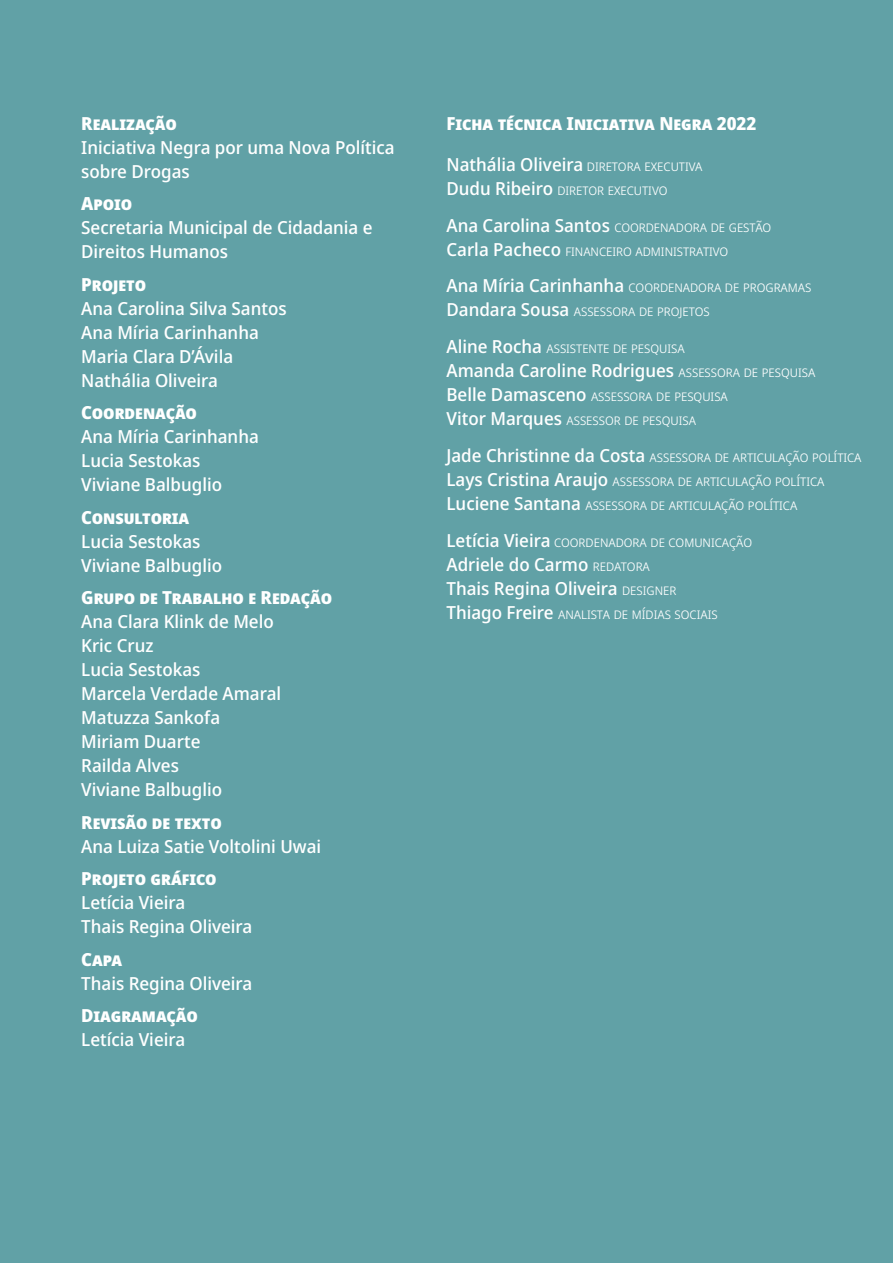
<style>
.page{position:relative;width:893px;height:1263px;background:#61a1a6}
.page>*{position:absolute;margin:0;border:0;box-sizing:border-box;transform-origin:0 0}
.t1{font:500 18px/24px "Noto Sans Display";color:#fff}
.t2{font:800 18px "Noto Sans Display";color:#fff}
.t3{font:300 15px/24px "Noto Sans Display";letter-spacing:.045em;color:#fff}
.t4{font:300 15px/24px "Noto Sans Display";letter-spacing:.085em;color:#fff}
.t5{font:300 15px/24px "Noto Sans Display";letter-spacing:.005em;color:#fff}
.t6{font:300 15px/24px "Noto Sans Display";letter-spacing:.075em;color:#fff}
.s1{font-weight:500;font-size:18px}
.s2{font-weight:300;font-size:15px}
</style>
<div class="page">
<p class="t2" style="left:81px;top:110px;width:97px">Realização</p>
<p class="t1" style="left:81px;top:136px;width:315px">Iniciativa Negra por uma Nova Política sobre Drogas</p>
<p class="t2" style="left:81px;top:191px;width:53px">Apoio</p>
<p class="t1" style="left:81px;top:216px;width:293px">Secretaria Municipal de Cidadania e<br>Direitos Humanos</p>
<p class="t2" style="left:81px;top:271px;width:66px">Projeto</p>
<p class="t1" style="left:81px;top:297px;width:207px">Ana Carolina Silva Santos<br>Ana Míria Carinhanha<br>Maria Clara D’Ávila<br>Nathália Oliveira</p>
<p class="t2" style="left:81px;top:400px;width:117px">Coordenação</p>
<p class="t1" style="left:81px;top:425px;width:179px">Ana Míria Carinhanha<br>Lucia Sestokas<br>Viviane Balbuglio</p>
<p class="t2" style="left:81px;top:504px;width:109px">Consultoria</p>
<p class="t1" style="left:81px;top:530px;width:142px">Lucia Sestokas<br>Viviane Balbuglio</p>
<p class="t2" style="left:81px;top:585px;width:252px">Grupo de Trabalho e Redação</p>
<p class="t1" style="left:81px;top:610px;width:201px">Ana Clara Klink de Melo<br>Kric Cruz<br>Lucia Sestokas<br>Marcela Verdade Amaral<br>Matuzza Sankofa<br>Miriam Duarte<br>Railda Alves<br>Viviane Balbuglio</p>
<p class="t2" style="left:81px;top:809px;width:142px">Revisão de texto</p>
<p class="t1" style="left:81px;top:835px;width:241px">Ana Luiza Satie Voltolini Uwai</p>
<p class="t2" style="left:81px;top:866px;width:137px">Projeto gráfico</p>
<p class="t1" style="left:81px;top:891px;width:173px">Letícia Vieira<br>Thais Regina Oliveira</p>
<p class="t2" style="left:81px;top:946px;width:42px">Capa</p>
<p class="t1" style="left:81px;top:972px;width:173px">Thais Regina Oliveira</p>
<p class="t2" style="left:81px;top:1003px;width:118px">Diagramação</p>
<p class="t1" style="left:81px;top:1028px;width:105px">Letícia Vieira</p>
<p class="t2" style="left:446px;top:110px;width:311px">Ficha técnica Iniciativa Negra 2022</p>
<p class="t6" style="left:446px;top:154px;width:258px"><span class="s1">Nathália Oliveira</span> diretora executiva<br><span class="s1">Dudu Ribeiro</span> diretor executivo</p>
<p class="t5" style="left:446px;top:214px;width:326px"><span class="s1">Ana Carolina Santos</span> coordenadora de gestão<br><span class="s1">Carla Pacheco</span> financeiro administrativo</p>
<p class="t3" style="left:446px;top:275px;width:366px"><span class="s1">Ana Míria Carinhanha</span> coordenadora de programas<br><span class="s1">Dandara Sousa</span> assessora de projetos</p>
<p class="t3" style="left:446px;top:336px;width:240px"><span class="s1">Aline Rocha</span> assistente de pesquisa</p>
<p class="t1" style="left:446px;top:359px;width:370px">Amanda Caroline Rodrigues <span class="s2">assessora de pesquisa</span></p>
<p class="t3" style="left:446px;top:384px;width:283px"><span class="s1">Belle Damasceno</span> assessora de pesquisa<br><span class="s1">Vitor Marques</span> assessor de pesquisa</p>
<p class="t4" style="left:446px;top:445px;width:417px"><span class="s1">Jade Christinne da Costa</span> assessora de articulação política<br><span class="s1">Lays Cristina Araujo</span> assessora de articulação política<br><span class="s1">Luciene Santana</span> assessora de articulação política</p>
<p class="t3" style="left:446px;top:529px;width:307px"><span class="s1">Letícia Vieira</span> coordenadora de comunicação</p>
<p class="t1" style="left:446px;top:552px;width:231px">Adriele do Carmo <span class="s2">redatora<br></span>Thais Regina Oliveira <span class="s2">designer</span></p>
<p class="t3" style="left:446px;top:601px;width:273px"><span class="s1">Thiago Freire</span> analista de mídias sociais</p>
</div>
